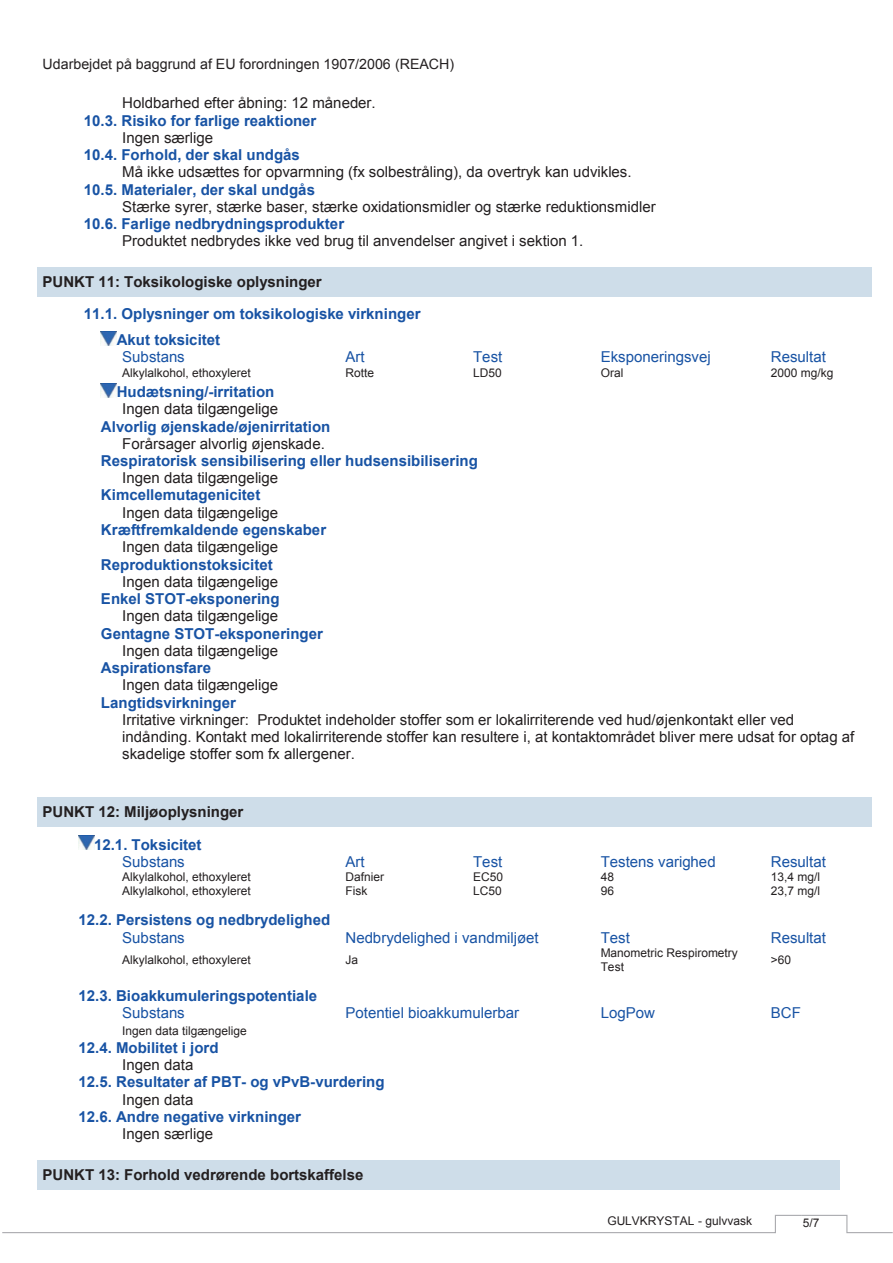
<style>
.page{position:relative;width:893px;height:1263px;background:#fff}
.page>*{position:absolute;margin:0;border:0;box-sizing:border-box;transform-origin:0 0}
.t1{font:15px/17.2px "Arial";color:#231f20}
.t2{font:700 15px/26px "Arial";color:#1853a4}
.t3{font:15px "Arial";color:#1853a4}
.t4{font:700 15px "Arial";color:#231f20}
.t5{font:14.25px "Arial";color:#231f20}
.t6{font:12px/13.8px "Arial";color:#231f20}
</style>
<div class="page">
<svg style="left:2px;top:1214px;width:891px;height:20px"></svg>
<div style="left:37px;top:267px;width:835px;height:30px;background:#cedde9"></div>
<img style="left:101px;top:332px;width:16px;height:13px">
<img style="left:101px;top:383px;width:16px;height:14px">
<div style="left:37px;top:797px;width:835px;height:30px;background:#cedde9"></div>
<img style="left:78px;top:836px;width:16px;height:13px">
<div style="left:37px;top:1159px;width:803px;height:30px;background:#cedde9"></div>
<p class="t5" style="left:43px;top:59px;width:413px">Udarbejdet på baggrund af EU forordningen 1907/2006 (REACH)</p>
<p class="t1" style="left:122px;top:96px;width:255px">Holdbarhed efter åbning: 12 måneder.</p>
<p class="t2" style="left:84px;top:109px;width:234px">10.3. Risiko for farlige reaktioner</p>
<p class="t1" style="left:122px;top:130px;width:92px">Ingen særlige</p>
<p class="t2" style="left:84px;top:143px;width:218px">10.4. Forhold, der skal undgås</p>
<p class="t1" style="left:122px;top:165px;width:511px">Må ikke udsættes for opvarmning (fx solbestråling), da overtryk kan udvikles.</p>
<p class="t2" style="left:84px;top:178px;width:233px">10.5. Materialer, der skal undgås</p>
<p class="t1" style="left:122px;top:199px;width:535px">Stærke syrer, stærke baser, stærke oxidationsmidler og stærke reduktionsmidler</p>
<p class="t2" style="left:84px;top:212px;width:262px">10.6. Farlige nedbrydningsprodukter</p>
<p class="t1" style="left:122px;top:234px;width:463px">Produktet nedbrydes ikke ved brug til anvendelser angivet i sektion 1.</p>
<p class="t4" style="left:43px;top:276px;width:281px">PUNKT 11: Toksikologiske oplysninger</p>
<p class="t2" style="left:117px;top:302px;width:305px;text-indent:-33px">11.1. Oplysninger om toksikologiske virkninger<br>Akut toksicitet</p>
<p class="t3" style="left:122px;top:351px;width:64px">Substans</p>
<p class="t3" style="left:345px;top:351px;width:21px">Art</p>
<p class="t3" style="left:473px;top:351px;width:31px">Test</p>
<p class="t3" style="left:601px;top:351px;width:112px">Eksponeringsvej</p>
<p class="t3" style="left:771px;top:351px;width:57px">Resultat</p>
<p class="t6" style="left:122px;top:367px;width:130px">Alkylalkohol, ethoxyleret</p>
<p class="t6" style="left:345px;top:367px;width:30px">Rotte</p>
<p class="t6" style="left:473px;top:367px;width:30px">LD50</p>
<p class="t6" style="left:601px;top:367px;width:24px">Oral</p>
<p class="t6" style="left:771px;top:367px;width:64px">2000 mg/kg</p>
<p class="t2" style="left:117px;top:380px;width:159px">Hudætsning/-irritation</p>
<p class="t1" style="left:122px;top:402px;width:157px">Ingen data tilgængelige</p>
<p class="t2" style="left:101px;top:415px;width:231px">Alvorlig øjenskade/øjenirritation</p>
<p class="t1" style="left:122px;top:436px;width:204px">Forårsager alvorlig øjenskade.</p>
<p class="t2" style="left:101px;top:449px;width:378px">Respiratorisk sensibilisering eller hudsensibilisering</p>
<p class="t1" style="left:122px;top:471px;width:157px">Ingen data tilgængelige</p>
<p class="t2" style="left:101px;top:484px;width:161px">Kimcellemutagenicitet</p>
<p class="t1" style="left:122px;top:505px;width:157px">Ingen data tilgængelige</p>
<p class="t2" style="left:101px;top:518px;width:227px">Kræftfremkaldende egenskaber</p>
<p class="t1" style="left:122px;top:540px;width:157px">Ingen data tilgængelige</p>
<p class="t2" style="left:101px;top:553px;width:173px">Reproduktionstoksicitet</p>
<p class="t1" style="left:122px;top:574px;width:157px">Ingen data tilgængelige</p>
<p class="t2" style="left:101px;top:587px;width:180px">Enkel STOT-eksponering</p>
<p class="t1" style="left:122px;top:609px;width:157px">Ingen data tilgængelige</p>
<p class="t2" style="left:101px;top:622px;width:223px">Gentagne STOT-eksponeringer</p>
<p class="t1" style="left:122px;top:643px;width:157px">Ingen data tilgængelige</p>
<p class="t2" style="left:101px;top:656px;width:112px">Aspirationsfare</p>
<p class="t1" style="left:122px;top:678px;width:158px">Ingen data tilgængelige</p>
<p class="t2" style="left:101px;top:691px;width:137px">Langtidsvirkninger</p>
<p class="t1" style="left:122px;top:712px;width:733px">Irritative virkninger: Produktet indeholder stoffer som er lokalirriterende ved hud/øjenkontakt eller ved indånding. Kontakt med lokalirriterende stoffer kan resultere i, at kontaktområdet bliver mere udsat for optag af skadelige stoffer som fx allergener.</p>
<p class="t4" style="left:43px;top:806px;width:202px">PUNKT 12: Miljøoplysninger</p>
<p class="t2" style="left:94px;top:833px;width:109px">12.1. Toksicitet</p>
<p class="t3" style="left:122px;top:856px;width:64px">Substans</p>
<p class="t3" style="left:345px;top:856px;width:21px">Art</p>
<p class="t3" style="left:473px;top:856px;width:31px">Test</p>
<p class="t3" style="left:601px;top:856px;width:117px">Testens varighed</p>
<p class="t3" style="left:771px;top:856px;width:57px">Resultat</p>
<p class="t6" style="left:122px;top:871px;width:130px">Alkylalkohol, ethoxyleret<br>Alkylalkohol, ethoxyleret</p>
<p class="t6" style="left:345px;top:871px;width:40px">Dafnier<br>Fisk</p>
<p class="t6" style="left:473px;top:871px;width:31px">EC50<br>LC50</p>
<p class="t6" style="left:601px;top:871px;width:15px">48<br>96</p>
<p class="t6" style="left:771px;top:871px;width:51px">13,4 mg/l<br>23,7 mg/l</p>
<p class="t2" style="left:79px;top:908px;width:253px">12.2. Persistens og nedbrydelighed</p>
<p class="t3" style="left:122px;top:932px;width:64px">Substans</p>
<p class="t3" style="left:345px;top:932px;width:195px">Nedbrydelighed i vandmiljøet</p>
<p class="t3" style="left:601px;top:932px;width:31px">Test</p>
<p class="t3" style="left:771px;top:932px;width:57px">Resultat</p>
<p class="t6" style="left:122px;top:954px;width:130px">Alkylalkohol, ethoxyleret</p>
<p class="t6" style="left:345px;top:954px;width:14px">Ja</p>
<p class="t6" style="left:601px;top:947px;width:139px">Manometric Respirometry<br>Test</p>
<p class="t6" style="left:771px;top:954px;width:22px">&gt;60</p>
<p class="t2" style="left:79px;top:984px;width:240px">12.3. Bioakkumuleringspotentiale</p>
<p class="t3" style="left:122px;top:1007px;width:64px">Substans</p>
<p class="t3" style="left:345px;top:1007px;width:175px">Potentiel bioakkumulerbar</p>
<p class="t3" style="left:601px;top:1007px;width:56px">LogPow</p>
<p class="t3" style="left:771px;top:1007px;width:32px">BCF</p>
<p class="t6" style="left:122px;top:1024px;width:126px">Ingen data tilgængelige</p>
<p class="t2" style="left:79px;top:1036px;width:142px">12.4. Mobilitet i jord</p>
<p class="t1" style="left:122px;top:1057px;width:73px">Ingen data</p>
<p class="t2" style="left:79px;top:1070px;width:308px">12.5. Resultater af PBT- og vPvB-vurdering</p>
<p class="t1" style="left:122px;top:1092px;width:73px">Ingen data</p>
<p class="t2" style="left:79px;top:1105px;width:224px">12.6. Andre negative virkninger</p>
<p class="t1" style="left:122px;top:1126px;width:92px">Ingen særlige</p>
<p class="t4" style="left:43px;top:1169px;width:322px">PUNKT 13: Forhold vedrørende bortskaffelse</p>
<p class="t6" style="left:607px;top:1215px;width:146px">GULVKRYSTAL - gulvvask</p>
<p class="t6" style="left:803px;top:1217px;width:18px">5/7</p>
</div>
